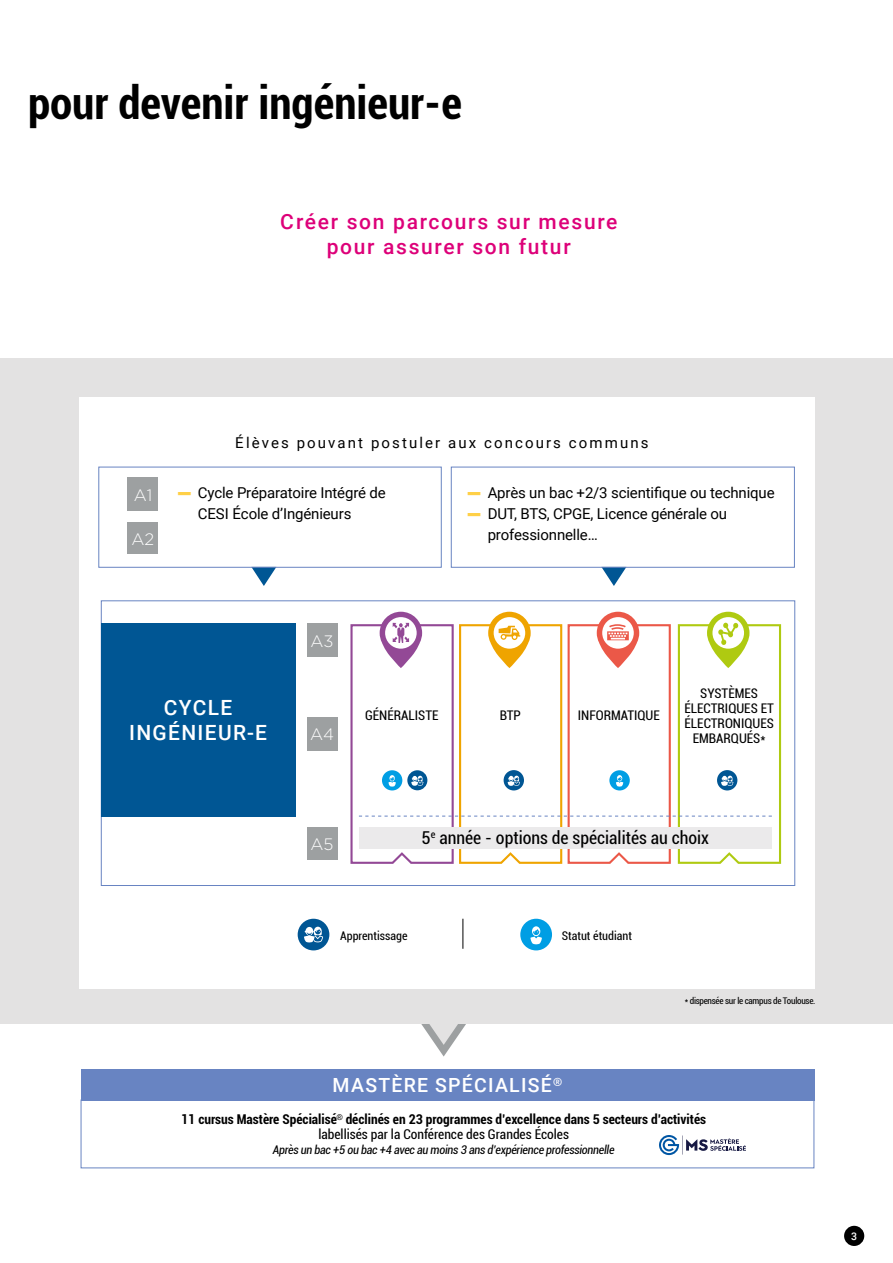
<style>
.page{position:relative;width:893px;height:1263px;background:#fff}
.page>*{position:absolute;margin:0;border:0;box-sizing:border-box;transform-origin:0 0}
.t1{font:700 condensed 45px "Roboto";color:#000}
.t2{font:500 21px/25.2px "Roboto";letter-spacing:.08em;color:#dd0079;text-align:center}
.t3{font:500 21px/25.2px "Roboto";letter-spacing:.065em;color:#fff;text-align:center}
.t4{font:500 19.5px "Roboto";letter-spacing:.065em;color:#fff}
.t5{font:condensed 17.7px "Roboto";color:#000}
.t6{font:300 16.5px "Gotham";color:#fff}
.t7{font:15px/21px "Roboto";letter-spacing:-.01em;color:#000}
.t8{font:15px "Roboto";letter-spacing:.14em;color:#000}
.t9{font:700 condensed 13.5px/15px "Roboto";color:#000;text-align:center}
.t10{font:condensed 13.35px/15px "Roboto";color:#000;text-align:center}
.t11{font:italic condensed 12px "Roboto";letter-spacing:-.02em;color:#000}
.t12{font:condensed 12px "Roboto";color:#000}
.t13{font:500 10.5px "Roboto";color:#fff}
.t14{font:condensed 9.15px "Roboto";letter-spacing:-.03em;color:#000}
.s1{font-weight:400}
</style>
<div class="page">
<svg style="left:421px;top:1024px;width:45px;height:32px"></svg>
<div style="left:0;top:358px;width:893px;height:666px;background:#e3e2e2"></div>
<div style="left:79px;top:397px;width:735px;height:591px;background:#fff"></div>
<div style="left:81px;top:1099px;width:733px;height:69px;border:1px solid #6884c2"></div>
<div style="left:81px;top:1069px;width:733px;height:31px;background:#6884c2"></div>
<div style="left:298px;top:919px;width:31px;height:31px;background:#005694;border-radius:50%"></div>
<svg style="left:304px;top:927px;width:19px;height:15px"></svg>
<div style="left:520px;top:919px;width:32px;height:31px;background:#009ee4;border-radius:50%"></div>
<svg style="left:530px;top:926px;width:12px;height:18px"></svg>
<hr style="left:463px;top:919px;width:1px;height:30px;background:#000">
<div style="left:307px;top:623px;width:31px;height:34px;background:#9da0a1"></div>
<div style="left:307px;top:717px;width:31px;height:34px;background:#9da0a1"></div>
<svg style="left:252px;top:568px;width:24px;height:18px"></svg>
<svg style="left:602px;top:568px;width:24px;height:18px"></svg>
<div style="left:307px;top:827px;width:31px;height:32px;background:#9da0a1"></div>
<div style="left:101px;top:623px;width:194px;height:194px;background:#005694"></div>
<div style="left:98px;top:467px;width:344px;height:101px;border:1px solid #6884c2"></div>
<div style="left:451px;top:467px;width:344px;height:101px;border:1px solid #6884c2"></div>
<svg style="left:350px;top:612px;width:432px;height:252px"></svg>
<div style="left:844px;top:1226px;width:20px;height:20px;background:#000;border-radius:50%"></div>
<div style="left:128px;top:477px;width:30px;height:34px;background:#9da0a1"></div>
<div style="left:128px;top:522px;width:30px;height:32px;background:#9da0a1"></div>
<svg style="left:659px;top:1135px;width:87px;height:20px"></svg>
<h1 class="t1" style="left:28px;top:83px;width:435px">pour devenir ingénieur-e</h1>
<h2 class="t2" style="left:280px;top:211px;width:339px">Créer son parcours sur mesure pour assurer son futur</h2>
<p class="t6" style="left:134px;top:487px;width:20px">A1</p>
<p class="t6" style="left:132px;top:532px;width:24px">A2</p>
<p class="t8" style="left:235px;top:436px;width:415px">Élèves pouvant postuler aux concours communs</p>
<p class="t7" style="left:468px;top:482px;width:308px"><sup>_</sup> Après un bac +2/3 scientifique ou technique</p>
<p class="t7" style="left:468px;top:504px;width:261px"><sup>_</sup> DUT, BTS, CPGE, Licence générale ou</p>
<p class="t7" style="left:488px;top:525px;width:112px">professionnelle…</p>
<p class="t7" style="left:198px;top:483px;width:189px;text-indent:-20px"><sup>_</sup> Cycle Préparatoire Intégré de<br>CESI École d’Ingénieurs</p>
<p class="t6" style="left:311px;top:633px;width:25px">A3</p>
<h2 class="t3" style="left:129px;top:697px;width:139px">CYCLE<br>INGÉNIEUR-E</h2>
<p class="t10" style="left:365px;top:709px;width:75px">GÉNÉRALISTE</p>
<p class="t10" style="left:500px;top:709px;width:23px">BTP</p>
<p class="t10" style="left:578px;top:709px;width:84px">INFORMATIQUE</p>
<p class="t6" style="left:310px;top:727px;width:26px">A4</p>
<p class="t10" style="left:684px;top:686px;width:91px">SYSTÈMES<br>ÉLECTRIQUES ET<br>ÉLECTRONIQUES<br>EMBARQUÉS*</p>
<p class="t6" style="left:311px;top:837px;width:25px">A5</p>
<p class="t5" style="left:422px;top:830px;width:289px">5<sup>e</sup> année - options de spécialités au choix</p>
<p class="t12" style="left:340px;top:930px;width:69px">Apprentissage</p>
<p class="t12" style="left:562px;top:930px;width:72px">Statut étudiant</p>
<h3 class="t4" style="left:333px;top:1076px;width:232px">MASTÈRE SPÉCIALISÉ<sup>®</sup></h3>
<p class="t14" style="left:685px;top:996px;width:132px">* dispensée sur le campus de Toulouse.</p>
<p class="t9" style="left:181px;top:1113px;width:526px">11 cursus Mastère Spécialisé<sup>®</sup> déclinés en 23 programmes d’excellence dans 5 secteurs d’activités <span class="s1">labellisés par la Conférence des Grandes Écoles</span></p>
<p class="t11" style="left:273px;top:1144px;width:343px">Après un bac +5 ou bac +4 avec au moins 3 ans d’expérience professionnelle</p>
<p class="t13" style="left:851px;top:1231px;width:7px">3</p>
</div>
